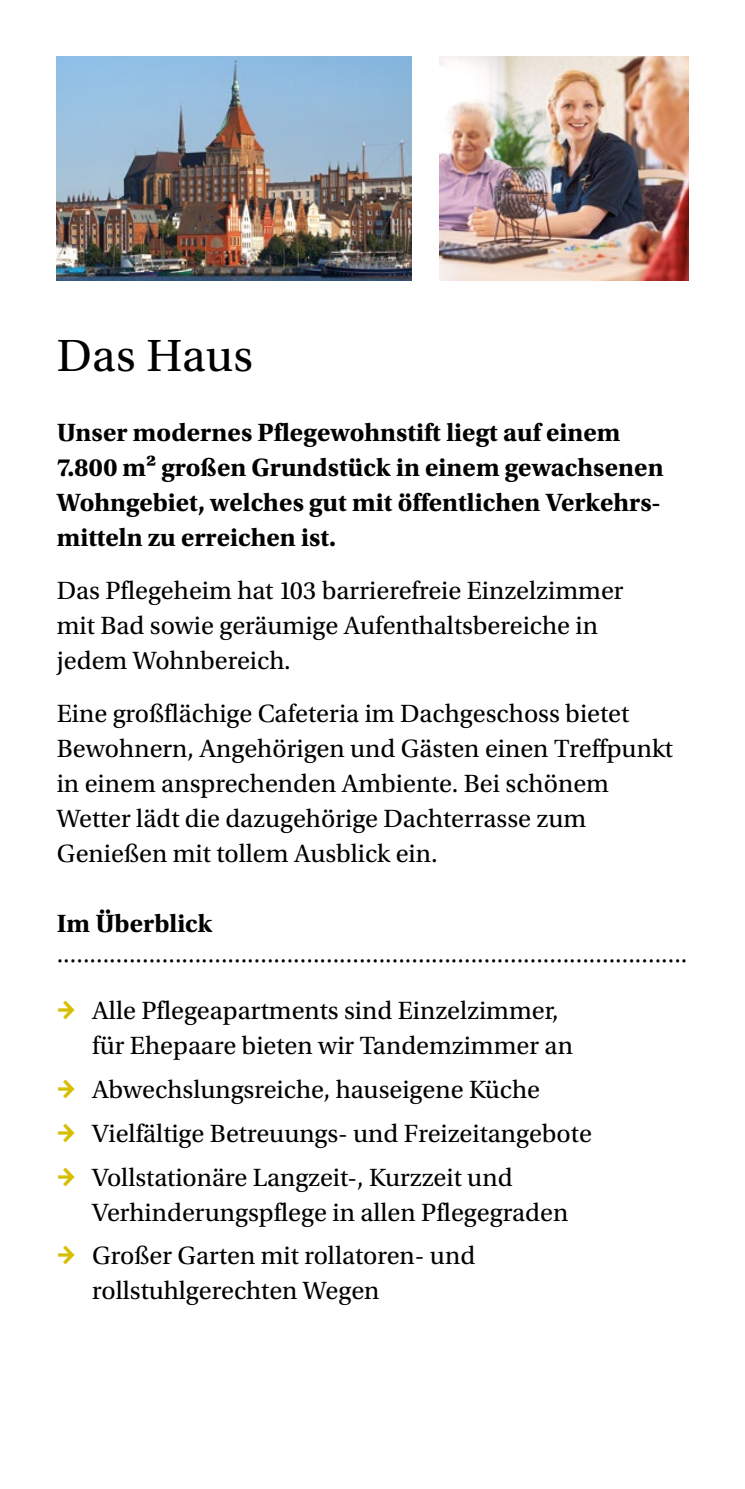
<style>
.page{position:relative;width:745px;height:1489px;background:#fff}
.page>*{position:absolute;margin:0;border:0;box-sizing:border-box;transform-origin:0 0}
.t1{font:47.5px "Utopia Std";letter-spacing:.005em;color:#000}
.t2{font:26.25px/35px "Utopia Std";color:#000}
.t3{font:700 26.25px/35px "Utopia Std";color:#000}
.s1{font-family:"Unit OT";font-weight:700;color:#d8be00}
</style>
<div class="page">
<img style="left:57px;top:57px;width:354px;height:223px">
<img style="left:439px;top:57px;width:248px;height:223px">
<h1 class="t1" style="left:57px;top:330px;width:198px">Das Haus</h1>
<p class="t3" style="left:57px;top:415px;width:608px">Unser modernes Pflegewohnstift liegt auf einem 7.800 m² großen Grundstück in einem gewachsenen Wohngebiet, welches gut mit öffentlichen Verkehrs&shy;mitteln zu erreichen ist.</p>
<p class="t2" style="left:57px;top:573px;width:568px">Das Pflegeheim hat 103 barrierefreie Einzelzimmer mit Bad sowie geräumige Aufenthaltsbereiche in jedem Wohnbereich.</p>
<p class="t2" style="left:57px;top:696px;width:617px">Eine großflächige Cafeteria im Dachgeschoss bietet Bewohnern, Angehörigen und Gästen einen Treffpunkt in einem ansprechenden Ambiente. Bei schönem Wetter lädt die dazugehörige Dachterrasse zum Genießen mit tollem Ausblick ein.</p>
<p class="t3" style="left:57px;top:905px;width:157px">Im Überblick</p>
<p class="t2" style="left:57px;top:941px;width:631px">································································································</p>
<p class="t2" style="left:92px;top:993px;width:482px;text-indent:-35px"><span class="s1">→</span> Alle Pflegeapartments sind Einzelzimmer, für Ehepaare bieten wir Tandemzimmer an</p>
<p class="t2" style="left:57px;top:1072px;width:484px"><span class="s1">→</span> Abwechslungsreiche, hauseigene Küche</p>
<p class="t2" style="left:57px;top:1116px;width:536px"><span class="s1">→</span> Vielfältige Betreuungs- und Freizeitangebote</p>
<p class="t2" style="left:92px;top:1159px;width:477px;text-indent:-35px"><span class="s1">→</span> Vollstationäre Langzeit-, Kurzzeit und<br>Verhinderungspflege in allen Pflegegraden</p>
<p class="t2" style="left:92px;top:1238px;width:384px;text-indent:-35px"><span class="s1">→</span> Großer Garten mit rollatoren- und rollstuhlgerechten Wegen</p>
</div>
